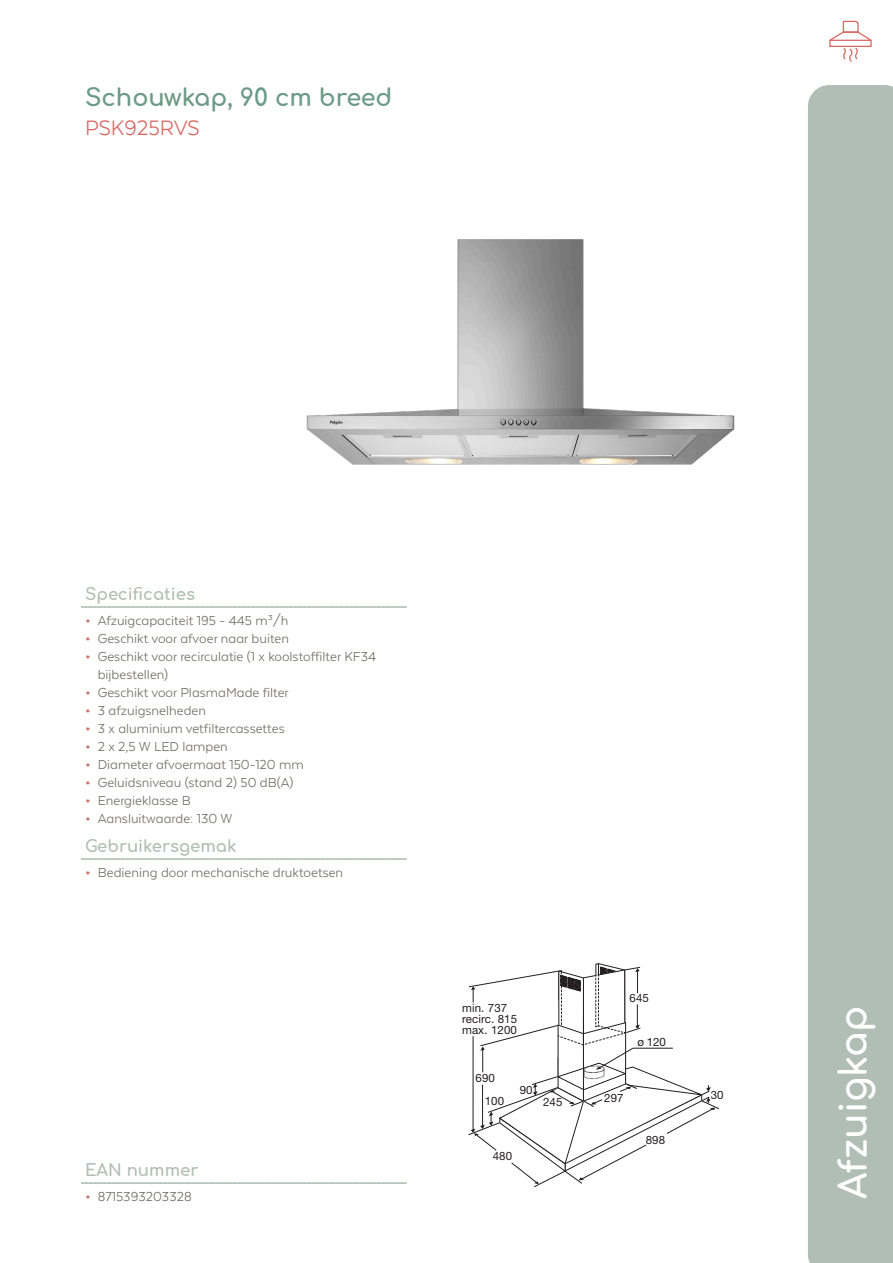
<style>
.page{position:relative;width:893px;height:1263px;background:#fff}
.page>*{position:absolute;margin:0;border:0;box-sizing:border-box;transform-origin:0 0}
.t1{font:700 37.5px "Comfortaa";color:#fff}
.Productomschrijving{font:700 24px "Comfortaa";color:#6c9a89}
.Typenummer{font:24px "Texta Alt";color:#d86762}
.producttekst_tussenk{font:700 16.5px "Comfortaa";color:#b1beb5}
.Producttekst_tussenk{font:700 16.5px "Comfortaa";color:#b1beb5}
.t2{font:15px/18px "Texta Alt";color:#706d68}
.t3{font:11.55px/10.5px "Helvetica Neue";letter-spacing:.01em;color:#231f20}
.s1{font-weight:700;font-size:18px;color:#d86762}
</style>
<div class="page">
<div style="left:808px;top:85px;width:85px;height:1178px;background:#b1beb5"></div>
<svg style="left:829px;top:20px;width:43px;height:42px"></svg>
<svg style="left:468px;top:963px;width:251px;height:224px"></svg>
<svg style="left:82px;top:606px;width:324px;height:2px"></svg>
<svg style="left:82px;top:858px;width:324px;height:2px"></svg>
<svg style="left:82px;top:1182px;width:324px;height:2px"></svg>
<img style="left:306px;top:239px;width:429px;height:226px">
<p class="Productomschrijving" style="left:85px;top:75px;width:309px">Schouwkap, 90 cm breed</p>
<p class="Typenummer" style="left:85px;top:115px;width:116px">PSK925RVS</p>
<p class="producttekst_tussenk" style="left:85px;top:579px;width:112px">Specificaties</p>
<p class="t2" style="left:85px;top:611px;width:205px"><span class="s1">•</span> Afzuigcapaciteit 195 - 445 m³/h</p>
<p class="t2" style="left:85px;top:629px;width:206px"><span class="s1">•</span> Geschikt voor afvoer naar buiten</p>
<p class="t2" style="left:98px;top:647px;width:280px;text-indent:-13px"><span class="s1">•</span> Geschikt voor recirculatie (1 x koolstoffilter KF34 bijbestellen)</p>
<p class="t2" style="left:85px;top:683px;width:205px"><span class="s1">•</span> Geschikt voor PlasmaMade filter</p>
<p class="t2" style="left:85px;top:701px;width:123px"><span class="s1">•</span> 3 afzuigsnelheden</p>
<p class="t2" style="left:85px;top:719px;width:201px"><span class="s1">•</span> 3 x aluminium vetfiltercassettes</p>
<p class="t2" style="left:85px;top:737px;width:144px"><span class="s1">•</span> 2 x 2,5 W LED lampen</p>
<p class="t2" style="left:85px;top:755px;width:220px"><span class="s1">•</span> Diameter afvoermaat 150-120 mm</p>
<p class="t2" style="left:85px;top:773px;width:210px"><span class="s1">•</span> Geluidsniveau (stand 2) 50 dB(A)</p>
<p class="t2" style="left:85px;top:791px;width:107px"><span class="s1">•</span> Energieklasse B</p>
<p class="t2" style="left:85px;top:809px;width:149px"><span class="s1">•</span> Aansluitwaarde: 130 W</p>
<p class="producttekst_tussenk" style="left:85px;top:831px;width:153px">Gebruikersgemak</p>
<p class="t2" style="left:85px;top:863px;width:260px"><span class="s1">•</span> Bediening door mechanische druktoetsen</p>
<p class="Producttekst_tussenk" style="left:85px;top:1155px;width:115px">EAN nummer</p>
<p class="t2" style="left:85px;top:1187px;width:108px"><span class="s1">•</span> 8715393203328</p>
<p class="t3" style="left:462px;top:1003px;width:57px">min. 737 recirc. 815 max. 1200</p>
<p class="t3" style="left:485px;top:1066px;width:21px;line-height:23px;text-indent:-9px">690<br>100</p>
<p class="t3" style="left:520px;top:1085px;width:14px">90</p>
<p class="t3" style="left:629px;top:993px;width:21px">645</p>
<p class="t3" style="left:637px;top:1037px;width:30px">ø 120</p>
<p class="t3" style="left:543px;top:1096px;width:21px">245</p>
<p class="t3" style="left:604px;top:1093px;width:21px">297</p>
<p class="t3" style="left:493px;top:1151px;width:21px">480</p>
<p class="t3" style="left:646px;top:1134px;width:21px">898</p>
<p class="t3" style="left:711px;top:1089px;width:14px">30</p>
<h1 class="t1" style="left:819px;top:1199px;width:195px;rotate:-90deg">Afzuigkap</h1>
</div>
